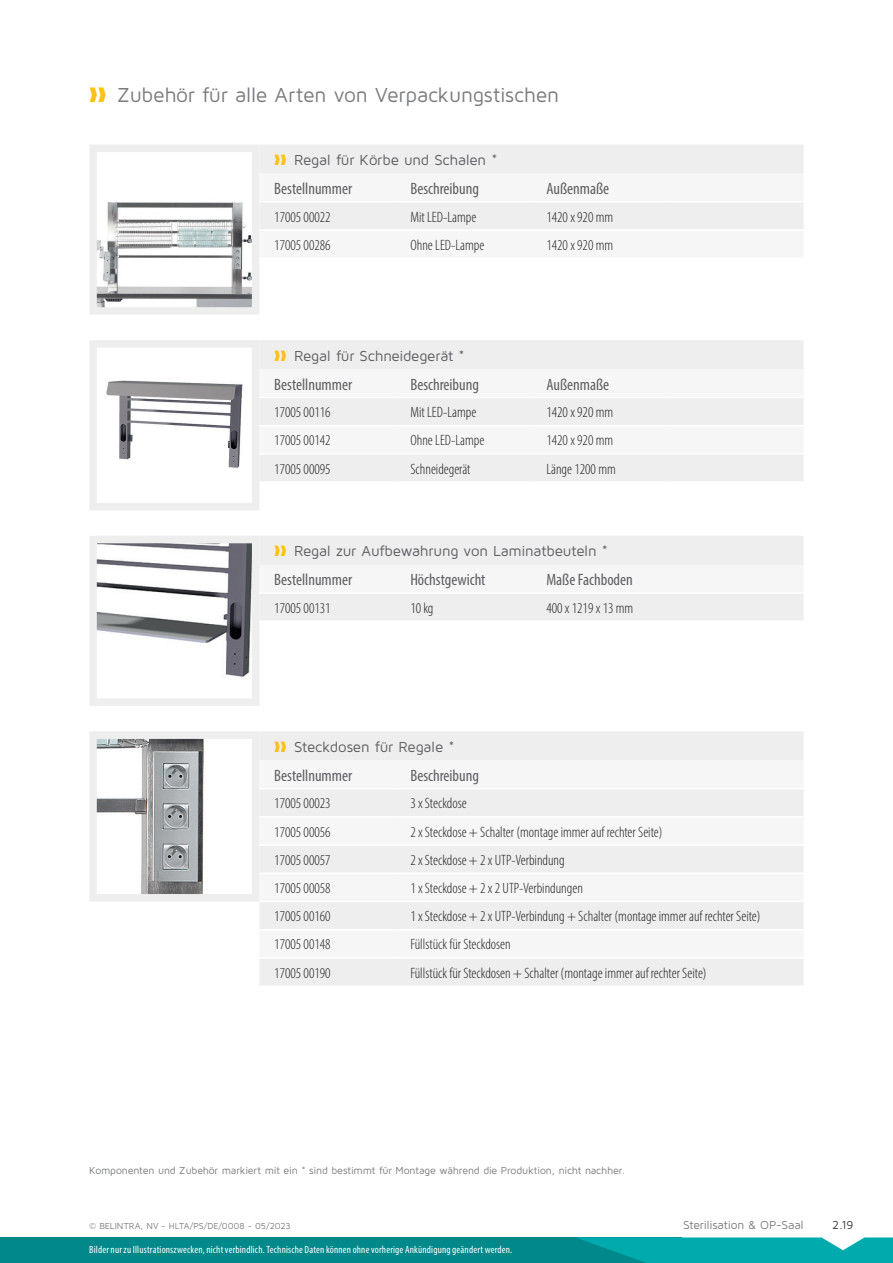
<style>
.page{position:relative;width:893px;height:1263px;background:#fff}
.page>*{position:absolute;margin:0;border:0;box-sizing:border-box;transform-origin:0 0}
.t1{font:21px "Maven Pro";letter-spacing:-.015em;color:#7a7c7f}
.table__header_2_NL{font:condensed 16.5px "Myriad Pro";color:#5f5f62}
.table__body_NL{font:300 condensed 15px "Myriad Pro";color:#231f20}
.t2{font:15px "Maven Pro";letter-spacing:-.015em;color:#5f5f62}
.t3{font:12px "Maven Pro";letter-spacing:-.015em;color:#7a7c7f}
.t4{font:12px "Maven Pro";color:#3c3c3d}
.t5{font:condensed 10.5px "Myriad Pro";letter-spacing:.015em;color:#fff}
.main__body_NL{font:10.5px "Maven Pro";letter-spacing:-.015em;color:#7a7c7f}
.Paragraph_Style_2{font:9px "Maven Pro";letter-spacing:-.005em;color:#7a7c7f}
.s1{color:#fec115}
</style>
<div class="page">
<img style="left:98px;top:202px;width:152px;height:104px">
<div style="left:89px;top:145px;width:170px;height:170px;border:8px solid #eeeeef"></div>
<img style="left:106px;top:380px;width:137px;height:88px">
<div style="left:89px;top:340px;width:170px;height:170px;border:8px solid #eeeeef"></div>
<img style="left:98px;top:545px;width:152px;height:132px">
<div style="left:89px;top:536px;width:170px;height:170px;border:8px solid #eeeeef"></div>
<img style="left:98px;top:740px;width:106px;height:152px">
<div style="left:89px;top:731px;width:170px;height:170px;border:8px solid #eeeeef"></div>
<div style="left:0;top:1237px;width:682px;height:26px;background:#00888a"></div>
<svg style="left:576px;top:1237px;width:317px;height:26px;background:#0ba9ac"></svg>
<div style="left:259px;top:145px;width:545px;height:29px;background:#eeeeef"></div>
<div style="left:259px;top:203px;width:545px;height:26px;background:#eeeeef"></div>
<div style="left:259px;top:340px;width:545px;height:141px;background:#eeeeef"></div>
<div style="left:259px;top:369px;width:545px;height:84px;background:#f6f6f7"></div>
<hr style="left:259px;top:397px;width:136px;height:1px;background:#fff">
<hr style="left:259px;top:425px;width:136px;height:1px;background:#fff">
<hr style="left:259px;top:453px;width:136px;height:2px;background:#fff">
<hr style="left:395px;top:397px;width:136px;height:1px;background:#fff">
<hr style="left:531px;top:397px;width:137px;height:1px;background:#fff">
<hr style="left:668px;top:397px;width:136px;height:1px;background:#fff">
<hr style="left:395px;top:425px;width:136px;height:1px;background:#fff">
<hr style="left:531px;top:425px;width:137px;height:1px;background:#fff">
<hr style="left:668px;top:425px;width:136px;height:1px;background:#fff">
<hr style="left:395px;top:453px;width:136px;height:2px;background:#fff">
<hr style="left:531px;top:453px;width:137px;height:2px;background:#fff">
<hr style="left:668px;top:453px;width:136px;height:2px;background:#fff">
<div style="left:259px;top:536px;width:545px;height:84px;background:#eeeeef"></div>
<div style="left:259px;top:565px;width:545px;height:27px;background:#f6f6f7"></div>
<hr style="left:259px;top:592px;width:136px;height:2px;background:#fff">
<hr style="left:395px;top:592px;width:136px;height:2px;background:#fff">
<hr style="left:531px;top:592px;width:137px;height:2px;background:#fff">
<hr style="left:668px;top:592px;width:136px;height:2px;background:#fff">
<div style="left:259px;top:732px;width:545px;height:253px;background:#eeeeef"></div>
<div style="left:259px;top:760px;width:545px;height:197px;background:#f6f6f7"></div>
<hr style="left:259px;top:788px;width:136px;height:1px;background:#fff">
<hr style="left:259px;top:816px;width:136px;height:2px;background:#fff">
<hr style="left:259px;top:844px;width:136px;height:2px;background:#fff">
<hr style="left:259px;top:872px;width:136px;height:2px;background:#fff">
<hr style="left:259px;top:901px;width:136px;height:1px;background:#fff">
<hr style="left:259px;top:929px;width:136px;height:1px;background:#fff">
<hr style="left:259px;top:957px;width:136px;height:2px;background:#fff">
<hr style="left:395px;top:816px;width:409px;height:2px;background:#fff">
<hr style="left:395px;top:901px;width:409px;height:1px;background:#fff">
<hr style="left:395px;top:788px;width:409px;height:1px;background:#fff">
<hr style="left:395px;top:844px;width:409px;height:2px;background:#fff">
<hr style="left:395px;top:872px;width:409px;height:2px;background:#fff">
<hr style="left:395px;top:929px;width:409px;height:1px;background:#fff">
<hr style="left:395px;top:957px;width:409px;height:2px;background:#fff">
<p class="t1" style="left:89px;top:82px;width:472px"><span class="s1">❱❱</span> Zubehör für alle Arten von Verpackungstischen</p>
<p class="t2" style="left:274px;top:151px;width:225px"><span class="s1">❱❱</span> Regal für Körbe und Schalen *</p>
<p class="table__header_2_NL" style="left:274px;top:178px;width:79px">Bestellnummer</p>
<p class="table__header_2_NL" style="left:410px;top:178px;width:70px">Beschreibung</p>
<p class="table__header_2_NL" style="left:546px;top:178px;width:64px">Außenmaße</p>
<p class="table__body_NL" style="left:274px;top:208px;width:58px">17005 00022</p>
<p class="table__body_NL" style="left:410px;top:208px;width:67px">Mit LED-Lampe</p>
<p class="table__body_NL" style="left:546px;top:208px;width:68px">1420 x 920 mm</p>
<p class="table__body_NL" style="left:274px;top:236px;width:58px">17005 00286</p>
<p class="table__body_NL" style="left:410px;top:236px;width:76px">Ohne LED-Lampe</p>
<p class="table__body_NL" style="left:546px;top:236px;width:68px">1420 x 920 mm</p>
<p class="t2" style="left:274px;top:346px;width:192px"><span class="s1">❱❱</span> Regal für Schneidegerät *</p>
<p class="table__header_2_NL" style="left:274px;top:374px;width:79px">Bestellnummer</p>
<p class="table__header_2_NL" style="left:410px;top:374px;width:70px">Beschreibung</p>
<p class="table__header_2_NL" style="left:546px;top:374px;width:64px">Außenmaße</p>
<p class="table__body_NL" style="left:274px;top:403px;width:58px">17005 00116</p>
<p class="table__body_NL" style="left:410px;top:403px;width:67px">Mit LED-Lampe</p>
<p class="table__body_NL" style="left:546px;top:403px;width:68px">1420 x 920 mm</p>
<p class="table__body_NL" style="left:274px;top:432px;width:58px">17005 00142</p>
<p class="table__body_NL" style="left:410px;top:432px;width:76px">Ohne LED-Lampe</p>
<p class="table__body_NL" style="left:546px;top:432px;width:68px">1420 x 920 mm</p>
<p class="table__body_NL" style="left:274px;top:460px;width:58px">17005 00095</p>
<p class="table__body_NL" style="left:410px;top:460px;width:62px">Schneidegerät</p>
<p class="table__body_NL" style="left:546px;top:460px;width:71px">Länge 1200 mm</p>
<p class="t2" style="left:274px;top:542px;width:335px"><span class="s1">❱❱</span> Regal zur Aufbewahrung von Laminatbeuteln *</p>
<p class="table__header_2_NL" style="left:274px;top:570px;width:79px">Bestellnummer</p>
<p class="table__header_2_NL" style="left:410px;top:570px;width:77px">Höchstgewicht</p>
<p class="table__header_2_NL" style="left:546px;top:570px;width:88px">Maße Fachboden</p>
<p class="table__body_NL" style="left:274px;top:599px;width:58px">17005 00131</p>
<p class="table__body_NL" style="left:410px;top:599px;width:25px">10 kg</p>
<p class="table__body_NL" style="left:546px;top:599px;width:88px">400 x 1219 x 13 mm</p>
<p class="t2" style="left:274px;top:737px;width:182px"><span class="s1">❱❱</span> Steckdosen für Regale *</p>
<p class="table__header_2_NL" style="left:274px;top:765px;width:79px">Bestellnummer</p>
<p class="table__header_2_NL" style="left:410px;top:765px;width:70px">Beschreibung</p>
<p class="table__body_NL" style="left:274px;top:794px;width:58px">17005 00023</p>
<p class="table__body_NL" style="left:410px;top:794px;width:58px">3 x Steckdose</p>
<p class="table__body_NL" style="left:274px;top:823px;width:58px">17005 00056</p>
<p class="table__body_NL" style="left:410px;top:823px;width:254px">2 x Steckdose + Schalter (montage immer auf rechter Seite)</p>
<p class="table__body_NL" style="left:274px;top:851px;width:58px">17005 00057</p>
<p class="table__body_NL" style="left:410px;top:851px;width:156px">2 x Steckdose + 2 x UTP-Verbindung</p>
<p class="table__body_NL" style="left:274px;top:879px;width:58px">17005 00058</p>
<p class="table__body_NL" style="left:410px;top:879px;width:174px">1 x Steckdose + 2 x 2 UTP-Verbindungen</p>
<p class="table__body_NL" style="left:274px;top:907px;width:58px">17005 00160</p>
<p class="table__body_NL" style="left:410px;top:907px;width:352px">1 x Steckdose + 2 x UTP-Verbindung + Schalter (montage immer auf rechter Seite)</p>
<p class="table__body_NL" style="left:274px;top:936px;width:58px">17005 00148</p>
<p class="table__body_NL" style="left:410px;top:936px;width:102px">Füllstück für Steckdosen</p>
<p class="table__body_NL" style="left:274px;top:964px;width:58px">17005 00190</p>
<p class="table__body_NL" style="left:410px;top:964px;width:298px">Füllstück für Steckdosen + Schalter (montage immer auf rechter Seite)</p>
<p class="main__body_NL" style="left:89px;top:1164px;width:537px">Komponenten und Zubehör markiert mit ein * sind bestimmt für Montage während die Produktion, nicht nachher.</p>
<p class="Paragraph_Style_2" style="left:89px;top:1220px;width:203px">© BELINTRA, NV - HLTA/PS/DE/0008 - 05/2023</p>
<p class="t5" style="left:89px;top:1244px;width:424px">Bilder nur zu Illustrationszwecken, nicht verbindlich. Technische Daten können ohne vorherige Ankündigung geändert werden.</p>
<p class="t3" style="left:683px;top:1217px;width:122px">Sterilisation &amp; OP-Saal</p>
<p class="t4" style="left:832px;top:1217px;width:23px">2.19</p>
</div>
